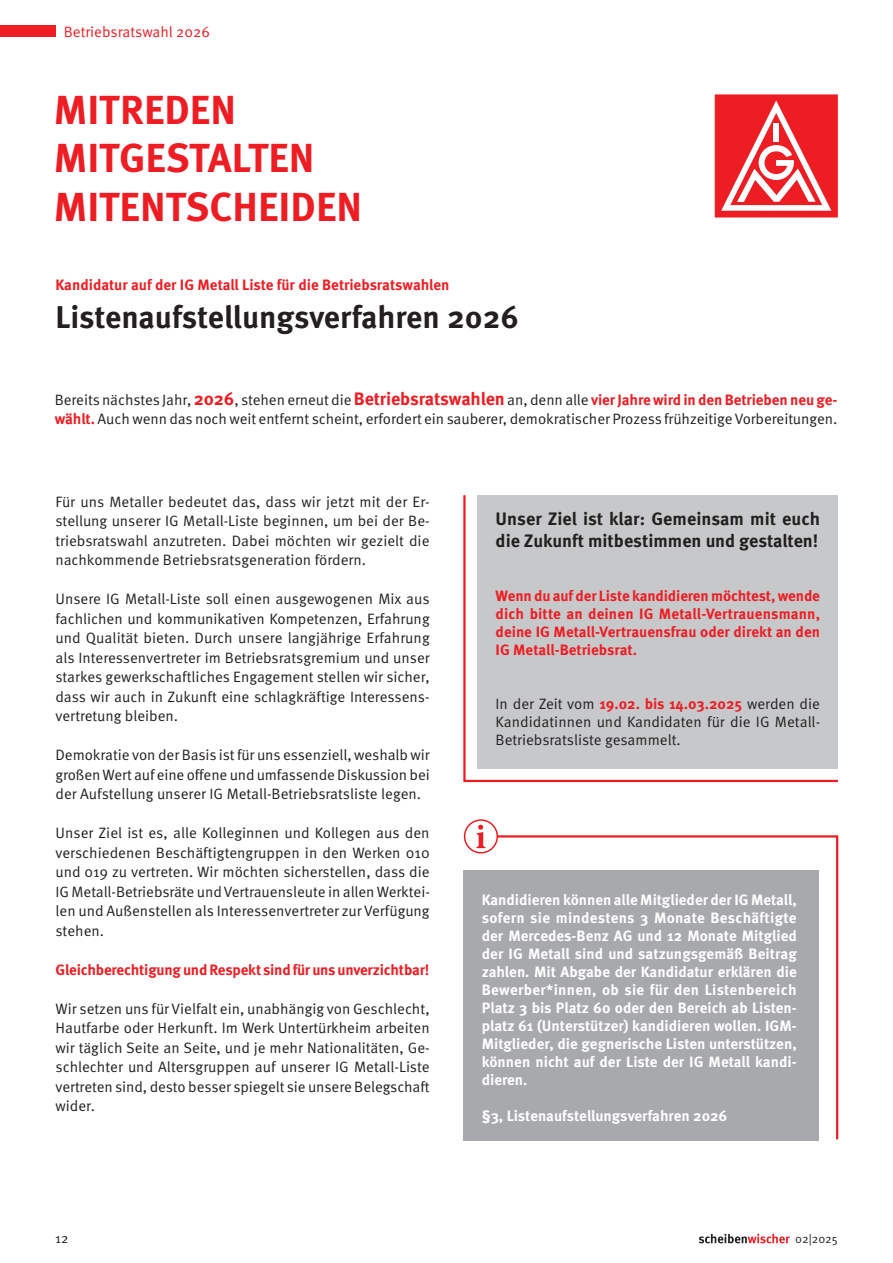
<style>
.page{position:relative;width:893px;height:1263px;background:#fff}
.page>*{position:absolute;margin:0;border:0;box-sizing:border-box;transform-origin:0 0}
.t1{font:700 40.5px/48.6px "Meta Pro";color:#ee1d23}
.t2{font:700 31.5px "Meta Pro";color:#231f20}
.t3{font:700 18px/21.6px "Meta Pro";color:#231f20}
.t4{font:15px/19.5px "Meta Pro Norm";letter-spacing:-.005em;color:#231f20;text-align:justify}
.t5{font:700 15px/18px "Meta Pro";color:#fff;text-align:justify}
.t6{font:700 15px/18px "Meta Pro";letter-spacing:-.01em;color:#ee1d23;text-align:justify}
.t7{font:15px "Meta Pro Norm";color:#ee1d23}
.t8{font:13.5px "Meta Pro Norm";color:#231f20}
.t9{font:12px "Meta Pro Norm";letter-spacing:-.01em;color:#231f20}
.s1{font-family:"Meta Pro";font-weight:700;font-size:18px;color:#ee1d23}
.s2{font-family:"Meta Pro";font-weight:700;color:#ee1d23}
</style>
<div class="page">
<svg style="left:699px;top:1234px;width:91px;height:9px"></svg>
<div style="left:464px;top:870px;width:355px;height:270px;background:#a8a9ad"></div>
<svg style="left:495px;top:835px;width:344px;height:306px"></svg>
<svg style="left:476px;top:825px;width:9px;height:23px"></svg>
<div style="left:464px;top:819px;width:34px;height:34px;border:2px solid #ee1d23;border-radius:50%"></div>
<div style="left:714px;top:94px;width:125px;height:124px;background:#ee1d23"></div>
<div style="left:713px;top:93px;width:127px;height:126px;border:2px solid #fff"></div>
<svg style="left:718px;top:94px;width:118px;height:117px"></svg>
<svg style="left:463px;top:495px;width:375px;height:288px;background:#cbc9cb"></svg>
<div style="left:0;top:26px;width:55px;height:11px;background:#ee1d23"></div>
<p class="t7" style="left:64px;top:20px;width:148px">Betriebsratswahl 2026</p>
<h1 class="t1" style="left:54px;top:83px;width:310px">MITREDEN<br>MITGESTALTEN<br>MITENTSCHEIDEN</h1>
<p class="t6" style="left:55px;top:275px;width:396px">Kandidatur auf der IG Metall Liste für die Betriebsratswahlen</p>
<h2 class="t2" style="left:55px;top:292px;width:465px">Listenaufstellungsverfahren 2026</h2>
<p class="t4" style="left:55px;top:389px;width:784px">Bereits nächstes Jahr, <span class="s1">2026</span>, stehen erneut die <span class="s1">Betriebsratswahlen</span> an, denn alle <span class="s2">vier Jahre wird in den Betrieben neu ge&shy;wählt.</span> Auch wenn das noch weit entfernt scheint, erfordert ein sauberer, demokratischer Prozess frühzeitige Vorbereitungen.</p>
<p class="t4" style="left:56px;top:491px;width:376px">Für uns Metaller bedeutet das, dass wir jetzt mit der Er&shy;stellung unserer IG Metall-Liste beginnen, um bei der Be&shy;triebsratswahl anzutreten. Dabei möchten wir gezielt die nachkommende Betriebsratsgeneration fördern.</p>
<p class="t4" style="left:56px;top:588px;width:376px">Unsere IG Metall-Liste soll einen ausgewogenen Mix aus fachlichen und kommunikativen Kompetenzen, Erfahrung und Qualität bieten. Durch unsere langjährige Erfahrung als Interessenvertreter im Betriebsratsgremium und unser starkes gewerkschaftliches Engagement stellen wir sicher, dass wir auch in Zukunft eine schlagkräftige Interessens&shy;vertretung bleiben.</p>
<p class="t4" style="left:56px;top:744px;width:376px">Demokratie von der Basis ist für uns essenziell, weshalb wir großen Wert auf eine offene und umfassende Diskussion bei der Aufstellung unserer IG Metall-Betriebsratsliste legen.</p>
<p class="t4" style="left:56px;top:822px;width:376px">Unser Ziel ist es, alle Kolleginnen und Kollegen aus den verschiedenen Beschäftigtengruppen in den Werken 010 und 019 zu vertreten. Wir möchten sicherstellen, dass die IG Metall-Betriebsräte und Vertrauensleute in allen Werktei&shy;len und Außenstellen als Interessenvertreter zur Verfügung stehen.</p>
<p class="t6" style="left:56px;top:959px;width:376px">Gleichberechtigung und Respekt sind für uns unverzichtbar!</p>
<p class="t4" style="left:56px;top:998px;width:376px">Wir setzen uns für Vielfalt ein, unabhängig von Geschlecht, Hautfarbe oder Herkunft. Im Werk Untertürkheim arbeiten wir täglich Seite an Seite, und je mehr Nationalitäten, Ge&shy;schlechter und Altersgruppen auf unserer IG Metall-Liste vertreten sind, desto besser spiegelt sie unsere Belegschaft wider.</p>
<p class="t3" style="left:496px;top:507px;width:326px">Unser Ziel ist klar: Gemeinsam mit euch die Zukunft mitbestimmen und gestalten!</p>
<p class="t6" style="left:496px;top:586px;width:326px">Wenn du auf der Liste kandidieren möchtest, wende dich bitte an deinen IG Metall-Vertrauensmann, deine IG Metall-Vertrauensfrau oder direkt an den IG Metall-Betriebsrat.</p>
<p class="t4" style="left:496px;top:694px;width:326px;line-height:18px">In der Zeit vom <span class="s2">19.02. bis 14.03.2025</span> werden die Kandidatinnen und Kandidaten für die IG Metall-Betriebsratsliste gesammelt.</p>
<p class="t5" style="left:482px;top:889px;width:317px">Kandidieren können alle Mitglieder der IG Metall, sofern sie mindestens 3 Monate Beschäftigte der Mercedes-Benz AG und 12 Monate Mitglied der IG Metall sind und satzungsgemäß Beitrag zahlen. Mit Abgabe der Kandidatur erklären die Bewerber*innen, ob sie für den Listenbereich Platz 3 bis Platz 60 oder den Bereich ab Listen&shy;platz 61 (Unterstützer) kandidieren wollen. IGM-Mitglieder, die gegnerische Listen unterstützen, können nicht auf der Liste der IG Metall kandi&shy;dieren.</p>
<p class="t5" style="left:482px;top:1105px;width:247px">§3, Listenaufstellungsverfahren 2026</p>
<p class="t8" style="left:55px;top:1228px;width:15px">12</p>
<p class="t9" style="left:795px;top:1230px;width:44px">02|2025</p>
</div>
